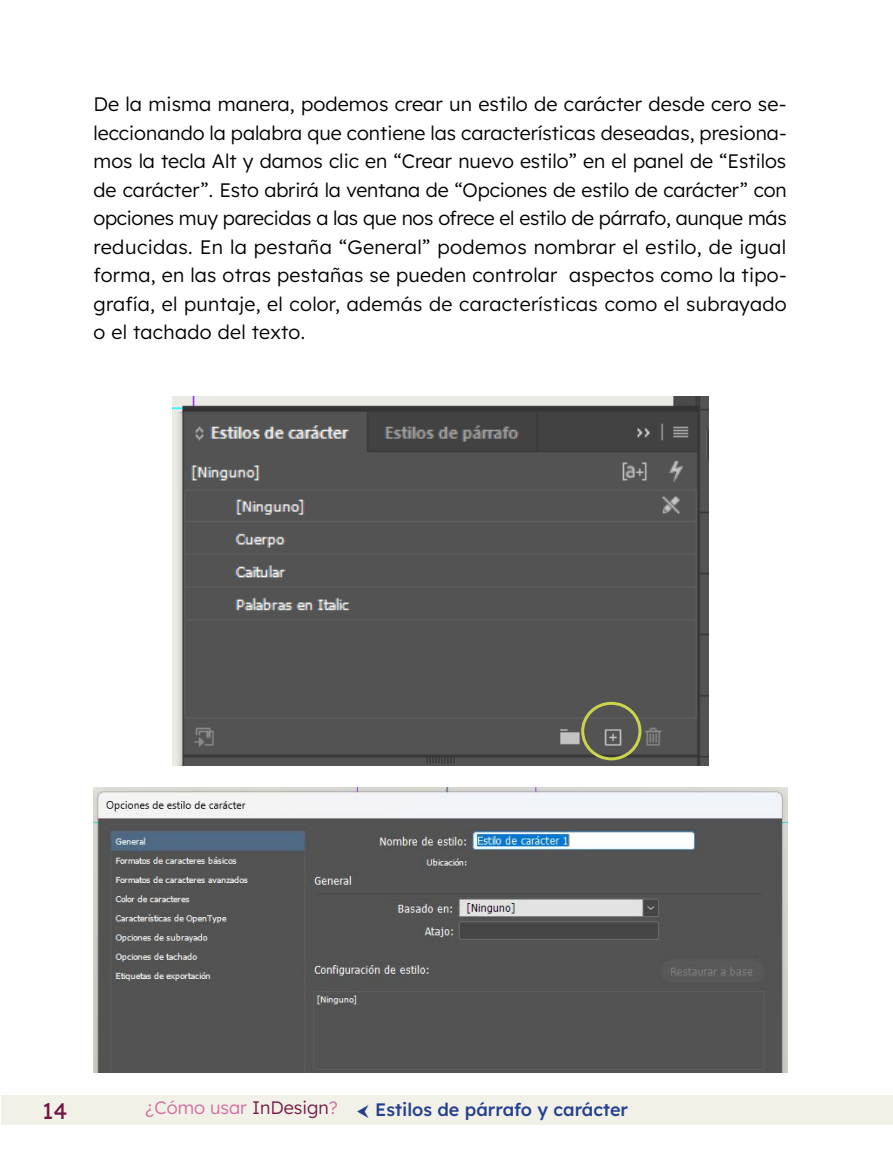
<style>
.page{position:relative;width:893px;height:1149px;background:#fff}
.page>*{position:absolute;margin:0;border:0;box-sizing:border-box;transform-origin:0 0}
.t1{font:22.5px "Lexend";color:#721747}
.t2{font:300 19.5px/28.5px "Lexend";letter-spacing:.015em;color:#000;text-align:justify}
.t3{font:500 18px "Lexend";color:#25408f}
.t4{font:300 18px "Lexend";color:#d16c9e}
.s1{color:#721747}
</style>
<div class="page">
<div style="left:1px;top:1094px;width:891px;height:29px;background:#f2f1e8"></div>
<img style="left:94px;top:787px;width:693px;height:284px">
<img style="left:172px;top:396px;width:536px;height:368px">
<div style="left:581px;top:701px;width:60px;height:59px;border:3px solid #cad44d;border-radius:50%"></div>
<p class="t2" style="left:94px;top:89px;width:695px">De la misma manera, podemos crear un estilo de carácter desde cero se&shy;leccionando la palabra que contiene las características deseadas, presiona&shy;mos la tecla Alt y damos clic en “Crear nuevo estilo” en el panel de “Estilos de carácter”. Esto abrirá la ventana de “Opciones de estilo de carácter” con opciones muy parecidas a las que nos ofrece el estilo de pá rrafo, aunque más reducidas. En la pestaña “General” podemos nombrar el estilo, de igual forma, en las otras pestañas se pueden controlar aspectos como la tipo&shy;grafía, el puntaje, el color, además de características como el subrayado o el tachado del texto.</p>
<p class="t1" style="left:42px;top:1094px;width:27px">14</p>
<p class="t4" style="left:146px;top:1093px;width:194px">¿Cómo usar <span class="s1">InDesign</span>?</p>
<p class="t3" style="left:375px;top:1095px;width:254px">Estilos de pá rrafo y carácter</p>
</div>
